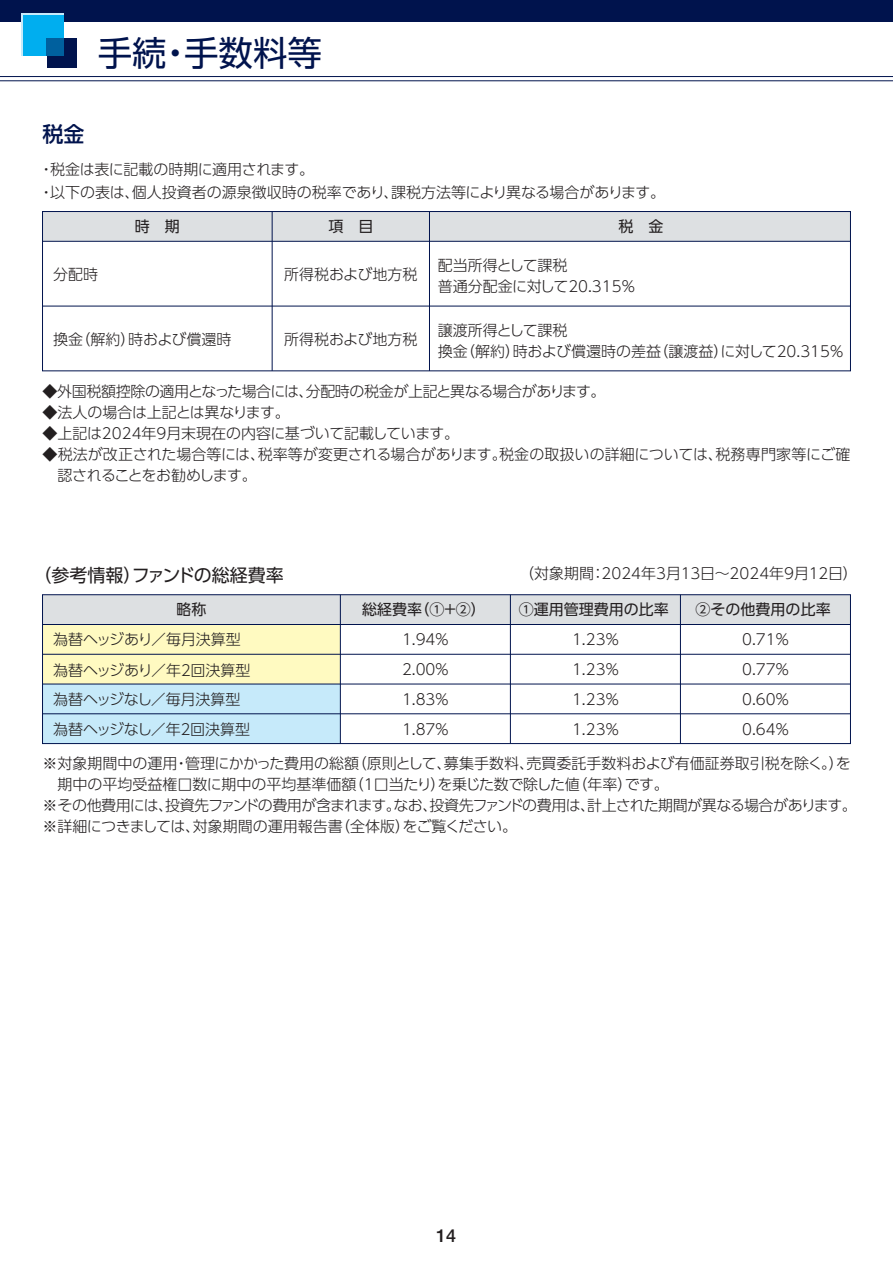
<style>
.page{position:relative;width:893px;height:1263px;background:#fff}
.page>*{position:absolute;margin:0;border:0;box-sizing:border-box;transform-origin:0 0}
.t1{font:34.5px "UD Shin Go Pro";color:#00134d}
.t2{font:500 21px "UD Shin Go Pro";color:#00134d}
.t3{font:18px "UD Shin Go Pro";color:#231f20}
.t4{font:500 18px "Helvetica Neue LT Std";color:#231f20}
.t5{font:300 15px/29.7px "UD Shin Go Pro";letter-spacing:-.01em;color:#231f20}
.t6{font:300 15px "UD Shin Go Pro";letter-spacing:-.045em;color:#231f20}
.t7{font:15px "UD Shin Go Pro";color:#231f20}
</style>
<div class="page">
<div style="left:0;top:0;width:893px;height:21px;background:#00134d"></div>
<hr style="left:0;top:76px;width:893px;height:1px;background:#00134d">
<hr style="left:0;top:80px;width:893px;height:1px;background:#00134d">
<div style="left:47px;top:38px;width:30px;height:30px;background:#00134d"></div>
<div style="left:21px;top:13px;width:43px;height:42px;background:#c6eafa"></div>
<div style="left:23px;top:15px;width:41px;height:40px;background:#00aeef"></div>
<div style="left:47px;top:38px;width:17px;height:17px;background:#00609e"></div>
<div style="left:43px;top:212px;width:807px;height:29px;background:#dde0e2"></div>
<hr style="left:272px;top:212px;width:1px;height:159px;background:#00134d">
<hr style="left:429px;top:212px;width:1px;height:159px;background:#00134d">
<div style="left:42px;top:211px;width:809px;height:160px;border:1px solid #00134d"></div>
<hr style="left:43px;top:241px;width:807px;height:1px;background:#00134d">
<hr style="left:43px;top:306px;width:807px;height:1px;background:#00134d">
<svg style="left:42px;top:594px;width:809px;height:150px"></svg>
<h1 class="t1" style="left:98px;top:25px;width:226px">手続・手数料等</h1>
<h2 class="t2" style="left:43px;top:117px;width:43px">税金</h2>
<p class="t5" style="left:39px;top:158px;width:628px;line-height:22.5px">・税金は表に記載の時期に適用されます。<br>・以下の表は、個人投資者の源泉徴収時の税率であり、課税方法等により異なる場合があります。</p>
<p class="t7" style="left:618px;top:214px;width:46px">税　金</p>
<p class="t5" style="left:53px;top:259px;width:46px">分配時</p>
<p class="t5" style="left:284px;top:259px;width:135px">所得税および地方税</p>
<p class="t5" style="left:438px;top:254px;width:199px;line-height:21px">配当所得として課税<br>普通分配金に対して20.315%</p>
<p class="t5" style="left:53px;top:324px;width:180px">換金（解約）時および償還時</p>
<p class="t5" style="left:284px;top:324px;width:135px">所得税および地方税</p>
<p class="t5" style="left:438px;top:319px;width:407px;line-height:21px">譲渡所得として課税<br>換金（解約）時および償還時の差益（譲渡益）に対して20.315%</p>
<p class="t7" style="left:135px;top:214px;width:46px">時　期</p>
<p class="t7" style="left:328px;top:214px;width:46px">項　目</p>
<p class="t5" style="left:43px;top:375px;width:564px">◆外国税額控除の適用となった場合には、分配時の税金が上記と異なる場合があります。</p>
<p class="t5" style="left:43px;top:396px;width:249px">◆法人の場合は上記とは異なります。</p>
<p class="t5" style="left:43px;top:417px;width:418px">◆上記は2024年9月末現在の内容に基づいて記載しています。</p>
<p class="t5" style="left:58px;top:443px;width:794px;line-height:21px;text-indent:-15px">◆税法が改正された場合等には、税率等が変更される場合があります。税金の取扱いの詳細については、税務専門家等にご確認されることをお勧めします。</p>
<p class="t3" style="left:34px;top:561px;width:252px">（参考情報）ファンドの総経費率</p>
<p class="t7" style="left:176px;top:597px;width:31px">略称</p>
<p class="t7" style="left:362px;top:597px;width:125px">総経費率（①+②）</p>
<p class="t5" style="left:519px;top:558px;width:340px">（対象期間：2024年3月13日～2024年9月12日）</p>
<p class="t7" style="left:519px;top:597px;width:152px">①運用管理費用の比率</p>
<p class="t7" style="left:695px;top:597px;width:137px">②その他費用の比率</p>
<p class="t5" style="left:53px;top:624px;width:189px">為替ヘッジあり／毎月決算型</p>
<p class="t5" style="left:402px;top:624px;width:49px;text-align:justify">1.94％2.00％1.83％1.87％</p>
<p class="t5" style="left:572px;top:624px;width:49px;text-align:justify">1.23％1.23％1.23％1.23％</p>
<p class="t5" style="left:742px;top:624px;width:49px;text-align:justify">0.71％0.77％0.60％0.64％</p>
<p class="t5" style="left:53px;top:654px;width:199px">為替ヘッジあり／年２回決算型為替ヘッジなし／毎月決算型為替ヘッジなし／年２回決算型</p>
<p class="t5" style="left:43px;top:748px;width:810px">※対象期間中の運用・管理にかかった費用の総額（原則として、募集手数料、売買委託手数料および有価証券取引税を除く。）を</p>
<p class="t5" style="left:58px;top:769px;width:613px">期中の平均受益権口数に期中の平均基準価額（1口当たり）を乗じた数で除した値（年率）です。</p>
<p class="t6" style="left:43px;top:793px;width:816px">※その他費用には、投資先ファンドの費用が含まれます。なお、投資先ファンドの費用は、計上された期間が異なる場合があります。</p>
<p class="t5" style="left:43px;top:811px;width:476px">※詳細につきましては、対象期間の運用報告書（全体版）をご覧ください。</p>
<p class="t4" style="left:436px;top:1224px;width:22px">14</p>
</div>
